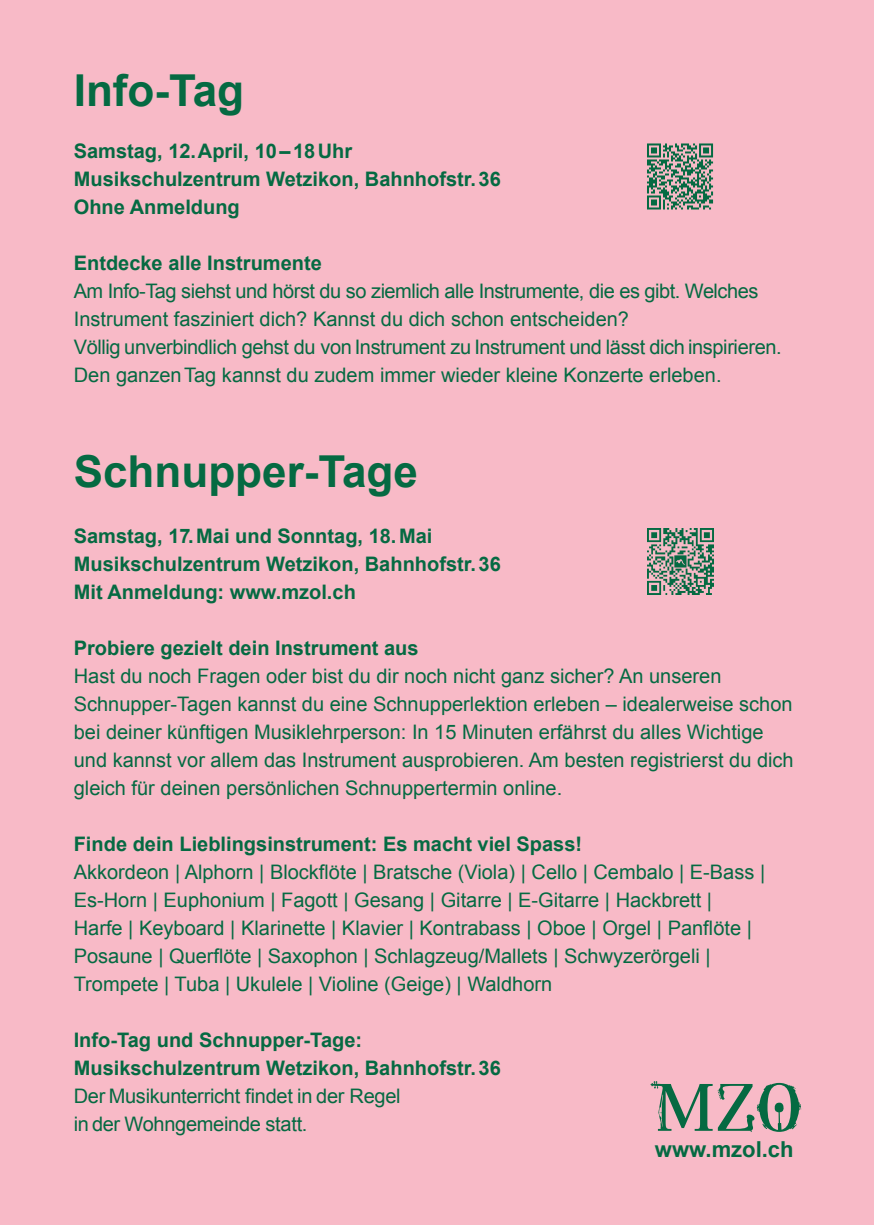
<style>
.page{position:relative;width:874px;height:1225px;background:#fff}
.page>*{position:absolute;margin:0;border:0;box-sizing:border-box;transform-origin:0 0}
.t1{font:65.8px "Fonstrument";color:#056a42}
.t2{font:700 44px "Arial";color:#056a42}
.t3{font:700 22px "Arial";color:#056a42}
.t4{font:20px/28px "Arial";color:#056a42}
.t5{font:700 20px/28px "Arial";color:#056a42}
.t6{font:20px/28px "Arial";letter-spacing:-.02em;color:#056a42}
</style>
<div class="page">
<div style="left:0;top:0;width:873px;height:1225px;background:#f8bac7"></div>
<svg style="left:647px;top:143px;width:65px;height:66px"></svg>
<img style="left:647px;top:528px;width:65px;height:66px">
<h2 class="t2" style="left:74px;top:61px;width:172px">Info-Tag</h2>
<p class="t5" style="left:74px;top:137px;width:428px">Samstag, 12.April, 10–18Uhr<br>Musikschulzentrum Wetzikon, Bahnhofstr.36<br>Ohne Anmeldung</p>
<p class="t5" style="left:74px;top:249px;width:249px">Entdecke alle Instrumente</p>
<p class="t6" style="left:74px;top:277px;width:709px">Am Info-Tag siehst und hörst du so ziemlich alle Instrumente, die es gibt. Welches Instrument fasziniert dich? Kannst du dich schon entscheiden?<br>Völlig unverbindlich gehst du von Instrument zu Instrument und lässt dich inspirieren.<br>Den ganzen Tag kannst du zudem immer wieder kleine Konzerte erleben.</p>
<h2 class="t2" style="left:74px;top:442px;width:345px">Schnupper-Tage</h2>
<p class="t5" style="left:74px;top:522px;width:428px">Samstag, 17.Mai und Sonntag, 18.Mai<br>Musikschulzentrum Wetzikon, Bahnhofstr.36<br>Mit Anmeldung: www.mzol.ch</p>
<p class="t5" style="left:74px;top:634px;width:346px">Probiere gezielt dein Instrument aus</p>
<p class="t4" style="left:74px;top:662px;width:721px">Hast du noch Fragen oder bist du dir noch nicht ganz sicher? An unseren Schnupper-Tagen kannst du eine Schnupperlektion erleben – idealerweise schon bei deiner künftigen Musiklehrperson: In 15 Minuten erfährst du alles Wichtige und kannst vor allem das Instrument ausprobieren. Am besten registrierst du dich gleich für deinen persönlichen Schnuppertermin online.</p>
<p class="t5" style="left:74px;top:830px;width:509px">Finde dein Lieblingsinstrument: Es macht viel Spass!</p>
<p class="t4" style="left:74px;top:858px;width:692px">Akkordeon | Alphorn | Blockflöte | Bratsche (Viola) | Cello | Cembalo | E-Bass | Es-Horn | Euphonium | Fagott | Gesang | Gitarre | E-Gitarre | Hackbrett | Harfe | Keyboard | Klarinette | Klavier | Kontrabass | Oboe | Orgel | Panflöte | Posaune | Querflöte | Saxophon | Schlagzeug/Mallets | Schwyzerörgeli | Trompete | Tuba | Ukulele | Violine (Geige) | Waldhorn</p>
<p class="t5" style="left:74px;top:1026px;width:428px">Info-Tag und Schnupper-Tage:<br>Musikschulzentrum Wetzikon, Bahnhofstr.36</p>
<p class="t4" style="left:74px;top:1082px;width:328px">Der Musikunterricht findet in der Regel in der Wohngemeinde statt.</p>
<h1 class="t1" style="left:655px;top:1062px;width:148px">MZO</h1>
<p class="t3" style="left:654px;top:1134px;width:140px">www.mzol.ch</p>
</div>
